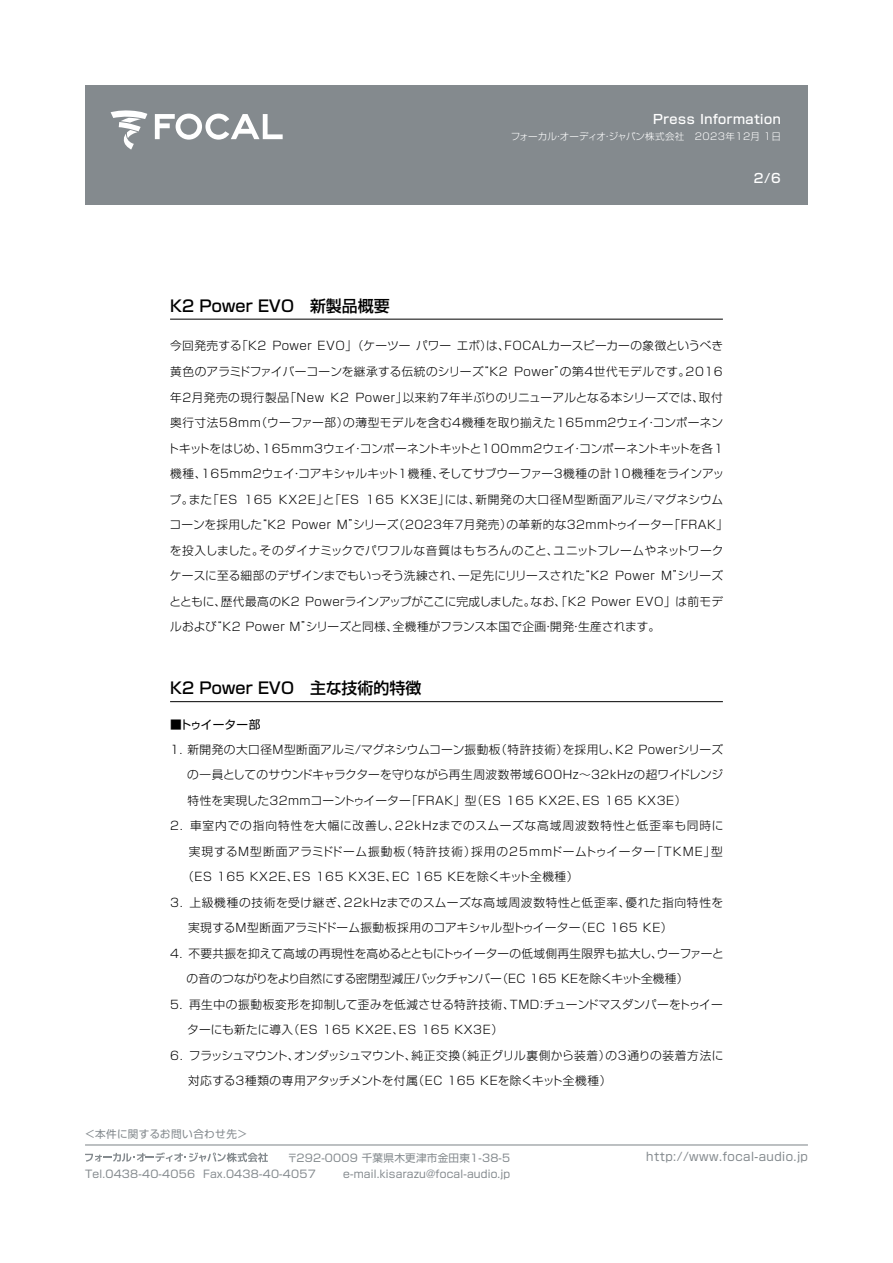
<style>
.page{position:relative;width:893px;height:1263px;background:#fff}
.page>*{position:absolute;margin:0;border:0;box-sizing:border-box;transform-origin:0 0}
.t1{font:500 15.9px "Shin Go Pro";color:#000}
.t2{font:500 12.75px "Shin Go Pro";letter-spacing:.04em;color:#fff}
.t3{font:300 11.7px/25.5px "Shin Go Pro";letter-spacing:.03em;color:#000}
.t4{font:300 11.7px/25.5px "Shin Go Pro";letter-spacing:.01em;color:#000}
.t5{font:300 11.7px/25.5px "Shin Go Pro";letter-spacing:.05em;color:#000}
.t6{font:300 11.7px "Shin Go Pro";color:#000}
.t7{font:300 11.7px "Shin Go Pro";letter-spacing:.065em;color:#000}
.t8{font:300 11.7px "Shin Go Pro";letter-spacing:-.03em;color:#000}
.t9{font:300 11.7px "Shin Go Pro";letter-spacing:.005em;color:#000}
.t10{font:11.7px "Shin Go Pro";letter-spacing:.04em;color:#848a8e}
.t11{font:300 11.7px "Shin Go Pro";letter-spacing:.06em;color:#000}
.t12{font:300 11.7px "Shin Go Pro";letter-spacing:-.025em;color:#000}
.t13{font:300 11.7px "Shin Go Pro";letter-spacing:-.01em;color:#000}
.t14{font:300 11.7px "Shin Go Pro";letter-spacing:.08em;color:#000}
.t15{font:300 11.7px "Shin Go Pro";letter-spacing:-.055em;color:#000}
.t16{font:300 11.7px "Shin Go Pro";letter-spacing:-.06em;color:#000}
.t17{font:300 11.7px "Shin Go Pro";letter-spacing:-.02em;color:#000}
.t18{font:11.7px "Shin Go Pro";letter-spacing:.02em;color:#000}
.t19{font:10.65px/15.9px "Shin Go Pro";letter-spacing:.02em;color:#848a8e;text-align:right}
.t20{font:300 9.6px "Shin Go Pro";letter-spacing:.02em;color:#fff}
</style>
<div class="page">
<hr style="left:170px;top:319px;width:553px;height:1px;background:#000">
<div style="left:85px;top:85px;width:723px;height:119px;background:#848a8e"></div>
<svg style="left:155px;top:114px;width:128px;height:26px"></svg>
<svg style="left:111px;top:110px;width:36px;height:40px"></svg>
<hr style="left:85px;top:1144px;width:723px;height:1px;background:#848a8e">
<svg style="left:85px;top:1152px;width:183px;height:10px"></svg>
<hr style="left:170px;top:701px;width:553px;height:1px;background:#000">
<p class="t2" style="left:653px;top:109px;width:129px">Press Information</p>
<p class="t20" style="left:511px;top:129px;width:272px">フォーカルオーディオジャパン株式会社　2023年12月 1日</p>
<p class="t20" style="left:554px;top:129px;width:11px">・</p>
<p class="t20" style="left:603px;top:129px;width:11px">・</p>
<p class="t2" style="left:754px;top:168px;width:28px">2/6</p>
<h1 class="t1" style="left:170px;top:293px;width:221px">K2 Power EVO　新製品概要</h1>
<p class="t3" style="left:457px;top:332px;width:55px">エボは）、</p>
<p class="t3" style="left:236px;top:332px;width:32px">「K2</p>
<p class="t3" style="left:318px;top:332px;width:94px">EVO」（ケーツー</p>
<p class="t4" style="left:505px;top:332px;width:220px">FOCALカースピーカーの象徴というべき</p>
<p class="t3" style="left:416px;top:332px;width:36px">パワー</p>
<p class="t3" style="left:170px;top:332px;width:73px">今回発売する</p>
<p class="t3" style="left:272px;top:332px;width:41px">Power</p>
<p class="t4" style="left:170px;top:357px;width:315px">黄色のアラミドファイバーコーンを継承する伝統のシリーズ</p>
<p class="t3" style="left:477px;top:357px;width:32px">“K2</p>
<p class="t3" style="left:514px;top:357px;width:54px">Power”</p>
<p class="t5" style="left:560px;top:357px;width:132px">の第4世代モデルです。</p>
<p class="t3" style="left:685px;top:357px;width:39px">2016</p>
<p class="t3" style="left:284px;top:383px;width:41px">「New</p>
<p class="t5" style="left:170px;top:383px;width:121px">年2月発売の現行製品</p>
<p class="t3" style="left:331px;top:383px;width:20px">K2</p>
<p class="t4" style="left:403px;top:383px;width:303px">以来約7年半ぶりのリニューアルとなる本シリーズでは、</p>
<p class="t3" style="left:699px;top:383px;width:25px">取付</p>
<p class="t3" style="left:355px;top:383px;width:54px">Power」</p>
<p class="t3" style="left:343px;top:408px;width:382px">の薄型モデルを含む4機種を取り揃えた165mm2ウェイコンポーネン</p>
<p class="t3" style="left:256px;top:408px;width:94px">（ウーファー部）</p>
<p class="t5" style="left:170px;top:408px;width:92px">奥行寸法58mm</p>
<p class="t3" style="left:645px;top:408px;width:13px">・</p>
<p class="t6" style="left:262px;top:438px;width:462px">165mm3ウェイコンポーネントキットと100mm2ウェイコンポーネントキットを各1</p>
<p class="t8" style="left:167px;top:438px;width:101px">トキットをはじめ、</p>
<p class="t3" style="left:352px;top:434px;width:13px">・</p>
<p class="t3" style="left:572px;top:434px;width:13px">・</p>
<p class="t4" style="left:439px;top:459px;width:287px">そしてサブウーファー3機種の計10機種をラインアッ</p>
<p class="t3" style="left:170px;top:459px;width:38px">機種、</p>
<p class="t4" style="left:201px;top:459px;width:244px">165mm2ウェイコアキシャルキット1機種、</p>
<p class="t3" style="left:291px;top:459px;width:13px">・</p>
<p class="t3" style="left:207px;top:485px;width:32px">「ES</p>
<p class="t3" style="left:170px;top:485px;width:25px">プ。</p>
<p class="t3" style="left:189px;top:485px;width:25px">また</p>
<p class="t3" style="left:244px;top:485px;width:30px">165</p>
<p class="t3" style="left:279px;top:485px;width:82px">K X 2 E 「と」 E S</p>
<p class="t3" style="left:366px;top:485px;width:30px">165</p>
<p class="t7" style="left:475px;top:489px;width:249px">新開発の大口径M型断面アルミ/マグネシウム</p>
<p class="t3" style="left:401px;top:485px;width:51px">KX3E」</p>
<p class="t3" style="left:445px;top:485px;width:37px">には、</p>
<p class="t3" style="left:337px;top:510px;width:63px">M シリーズ</p>
<p class="t3" style="left:669px;top:510px;width:61px">「FRAK「</p>
<p class="t3" style="left:393px;top:510px;width:120px">（2023年7月発売）</p>
<p class="t3" style="left:255px;top:510px;width:32px">“K2</p>
<p class="t3" style="left:348px;top:510px;width:13px">”</p>
<p class="t9" style="left:170px;top:515px;width:94px">コーンを採用した</p>
<p class="t3" style="left:506px;top:510px;width:169px">の革新的な32mmトゥイーター</p>
<p class="t3" style="left:292px;top:510px;width:41px">Power</p>
<p class="t3" style="left:259px;top:536px;width:301px">そのダイナミックでパワフルな音質はもちろんのこと、</p>
<p class="t17" style="left:170px;top:541px;width:95px">を投入しました。</p>
<p class="t6" style="left:554px;top:541px;width:172px">ユニットフレームやネットワーク</p>
<p class="t4" style="left:170px;top:561px;width:295px">ケースに至る細部のデザインまでもいっそう洗練され、</p>
<p class="t3" style="left:578px;top:561px;width:32px">“K2</p>
<p class="t9" style="left:458px;top:566px;width:128px">一足先にリリースされた</p>
<p class="t3" style="left:677px;top:561px;width:47px">シリーズ</p>
<p class="t3" style="left:661px;top:561px;width:25px">M”</p>
<p class="t3" style="left:615px;top:561px;width:41px">Power</p>
<p class="t3" style="left:531px;top:587px;width:57px">なお、「K2</p>
<p class="t12" style="left:305px;top:592px;width:232px">Powerラインアップがここに完成しました。</p>
<p class="t3" style="left:636px;top:587px;width:88px">EVO」は前モデ</p>
<p class="t3" style="left:221px;top:587px;width:81px">歴代最高のK2</p>
<p class="t3" style="left:169px;top:587px;width:58px">とともに、</p>
<p class="t3" style="left:591px;top:587px;width:41px">Power</p>
<p class="t3" style="left:210px;top:612px;width:189px">“K2 Power M シリーズと同様、</p>
<p class="t3" style="left:170px;top:612px;width:48px">ルおよび</p>
<p class="t3" style="left:393px;top:612px;width:269px">全機種がフランス本国で企画開発生産されます。</p>
<p class="t3" style="left:301px;top:612px;width:13px">”</p>
<p class="t3" style="left:542px;top:612px;width:13px">・</p>
<p class="t3" style="left:570px;top:612px;width:13px">・</p>
<h1 class="t1" style="left:170px;top:675px;width:253px">K2 Power EVO　主な技術的特徴</h1>
<p class="t18" style="left:180px;top:714px;width:82px">トゥイーター部</p>
<p class="t18" style="left:170px;top:714px;width:13px">■</p>
<p class="t3" style="left:170px;top:735px;width:332px">1. 新開発の大口径M型断面アルミ/マグネシウムコーン振動板</p>
<p class="t3" style="left:187px;top:760px;width:538px">の一員としてのサウンドキャラクターを守りながら再生周波数帯域600Hz〜32kHzの超ワイドレンジ</p>
<p class="t5" style="left:582px;top:786px;width:106px">ES 165 KX3E(</p>
<p class="t3" style="left:563px;top:735px;width:162px">を採用し K、 2 Powerシリーズ</p>
<p class="t3" style="left:495px;top:735px;width:75px">（特許技術）</p>
<p class="t5" style="left:406px;top:786px;width:183px">「FRAK」（型 ES 165 KX2E、</p>
<p class="t3" style="left:395px;top:786px;width:330px;text-indent:-207px">特性を実現した32mmコーントゥイーター<br>22kHzまでのスムーズな高域周波数特性と低歪率も同時に</p>
<p class="t14" style="left:190px;top:816px;width:211px">車室内での指向特性を大幅に改善し、</p>
<p class="t3" style="left:170px;top:811px;width:14px">2.</p>
<p class="t3" style="left:651px;top:837px;width:66px">「TKME」</p>
<p class="t3" style="left:400px;top:837px;width:77px">（特許技術）</p>
<p class="t11" style="left:471px;top:841px;width:186px">採用の25mmドームトゥイーター</p>
<p class="t5" style="left:392px;top:837px;width:188px;text-indent:-203px">実現するM型断面アラミドドーム振動板<br>EC 165 KEを除くキット全機種(</p>
<p class="t3" style="left:711px;top:837px;width:13px">型</p>
<p class="t5" style="left:182px;top:862px;width:118px">（ES 165 KX2E、</p>
<p class="t5" style="left:293px;top:862px;width:106px">ES 165 KX3E、</p>
<p class="t3" style="left:170px;top:888px;width:14px">3.</p>
<p class="t7" style="left:344px;top:892px;width:288px">22kHzまでのスムーズな高域周波数特性と低歪率、</p>
<p class="t7" style="left:189px;top:892px;width:161px">上級機種の技術を受け継ぎ、</p>
<p class="t11" style="left:625px;top:892px;width:99px">優れた指向特性を</p>
<p class="t3" style="left:575px;top:913px;width:99px">（EC 165 KE(</p>
<p class="t4" style="left:188px;top:913px;width:537px">実現するM型断面アラミドドーム振動板採用のコアキシャル型トゥイーター<br>不要共振を抑えて高域の再現性を高めるとともにトゥイーターの低域側再生限界も拡大しウーファーと</p>
<p class="t3" style="left:651px;top:939px;width:13px">、</p>
<p class="t3" style="left:170px;top:939px;width:14px">4.</p>
<p class="t8" style="left:187px;top:969px;width:317px">の音のつながりをより自然にする密閉型減圧バックチャンバー</p>
<p class="t13" style="left:496px;top:969px;width:194px">（EC 165 KEを除くキット全機種(</p>
<p class="t6" style="left:510px;top:995px;width:215px">TMD チューンドマスダンパーをトゥイー</p>
<p class="t5" style="left:189px;top:990px;width:327px">再生中の振動板変形を抑制して歪みを低減させる特許技術、</p>
<p class="t3" style="left:170px;top:990px;width:14px">5.</p>
<p class="t3" style="left:536px;top:990px;width:13px">：</p>
<p class="t5" style="left:288px;top:1016px;width:118px">（ES 165 KX2E、</p>
<p class="t5" style="left:399px;top:1016px;width:106px">ES 165 KX3E(</p>
<p class="t9" style="left:187px;top:1020px;width:108px">ターにも新たに導入</p>
<p class="t3" style="left:170px;top:1041px;width:14px">6.</p>
<p class="t3" style="left:455px;top:1041px;width:270px">（純正グリル裏側から装着 の） 3通りの装着方法に</p>
<p class="t15" style="left:294px;top:1046px;width:124px">オンダッシュマウント、</p>
<p class="t3" style="left:411px;top:1041px;width:50px">純正交換</p>
<p class="t16" style="left:189px;top:1046px;width:112px">フラッシュマウント、</p>
<p class="t3" style="left:413px;top:1067px;width:200px">（EC 165 KEを除くキット全機種(</p>
<p class="t3" style="left:188px;top:1067px;width:231px">対応する3種類の専用アタッチメントを付属</p>
<p class="t19" style="left:85px;top:1125px;width:164px">＜本件に関するお問い合わせ先&lt;</p>
<p class="t19" style="left:85px;top:1164px;width:112px">Tel.0438-40-4056</p>
<p class="t19" style="left:287px;top:1148px;width:225px">〒292-0009 千葉県木更津市金田東1-38-5 e-mail.kisarazu@focal-audio j p.</p>
<p class="t19" style="left:203px;top:1164px;width:114px">Fax.0438-40-4057</p>
<p class="t10" style="left:646px;top:1146px;width:163px">http://www.focal-audio j p.</p>
</div>
